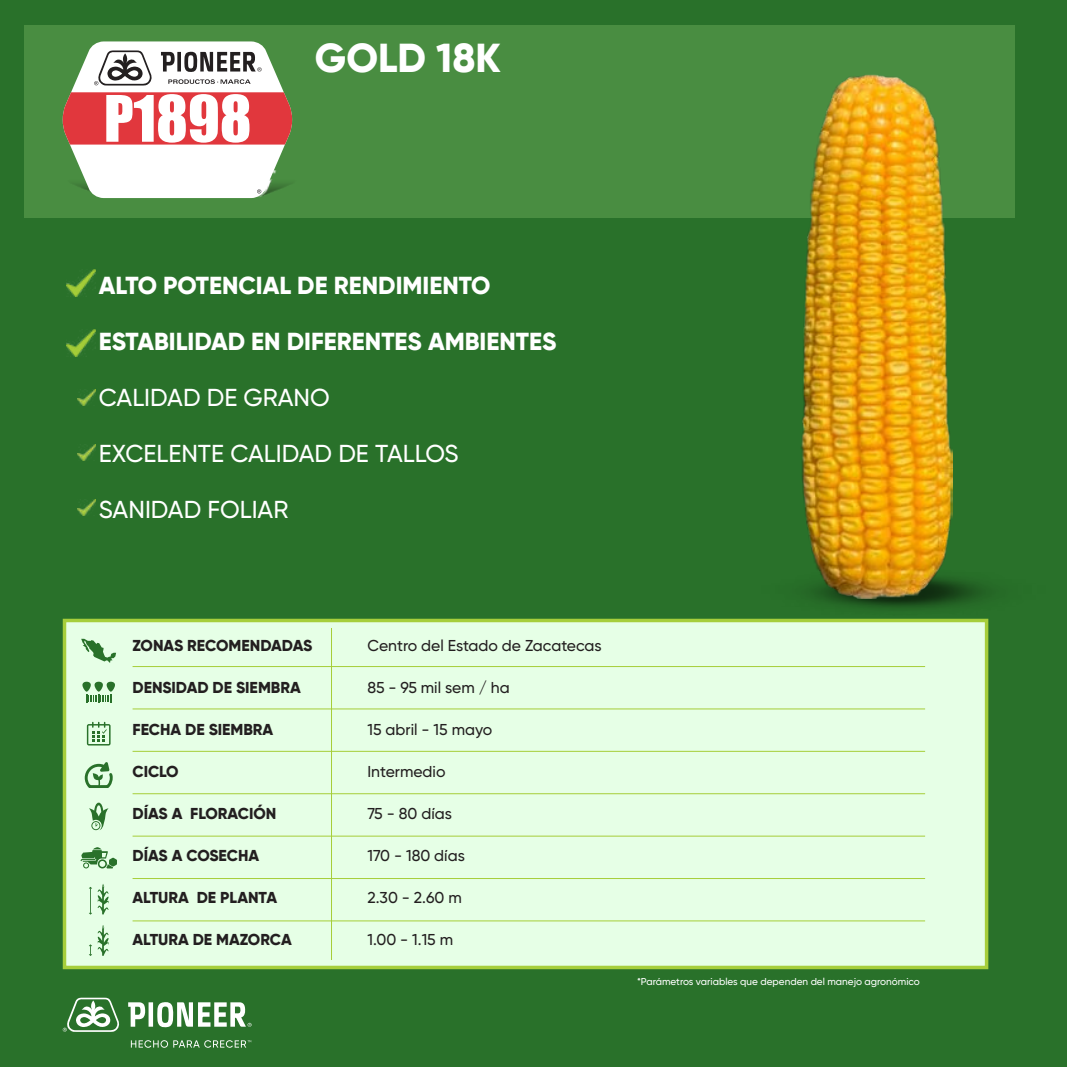
<style>
.page{position:relative;width:1067px;height:1067px;background:#29712a}
.page>*{position:absolute;margin:0;border:0;box-sizing:border-box;transform-origin:0 0}
.t1{font:59.15px "Impact";color:#fff}
.t2{font:800 40.25px "Gilroy";color:#fff}
.t3{font:800 24.5px "Gilroy";color:#fff}
.t4{font:500 24.5px "Gilroy";color:#fff}
.t5{font:800 15.75px "Gilroy";color:#231f20}
.t6{font:500 15.75px "Gilroy";color:#231f20}
.t7{font:500 9.97px "Gilroy";color:#fff}
</style>
<div class="page">
<div style="left:24px;top:25px;width:991px;height:193px;background:#498d41"></div>
<svg style="left:63px;top:41px;width:229px;height:157px;background:#d3a49d"></svg>
<svg style="left:128px;top:1002px;width:17px;height:24px"></svg>
<div style="left:148px;top:1002px;width:5px;height:24px;background:#fff"></div>
<svg style="left:157px;top:1002px;width:94px;height:25px"></svg>
<svg style="left:63px;top:997px;width:57px;height:35px"></svg>
<svg style="left:131px;top:1040px;width:120px;height:7px"></svg>
<div style="left:63px;top:618px;width:925px;height:351px;background:#e6ffe6;border:4px solid #a6ce3b"></div>
<svg style="left:87px;top:722px;width:24px;height:23px"></svg>
<svg style="left:85px;top:762px;width:28px;height:26px"></svg>
<svg style="left:89px;top:802px;width:20px;height:28px"></svg>
<svg style="left:80px;top:847px;width:37px;height:21px"></svg>
<svg style="left:82px;top:681px;width:9px;height:11px"></svg>
<svg style="left:94px;top:681px;width:9px;height:11px"></svg>
<svg style="left:106px;top:681px;width:9px;height:11px"></svg>
<svg style="left:86px;top:694px;width:25px;height:9px"></svg>
<svg style="left:89px;top:884px;width:20px;height:30px"></svg>
<svg style="left:89px;top:925px;width:20px;height:31px"></svg>
<svg style="left:81px;top:639px;width:35px;height:24px"></svg>
<hr style="left:133px;top:666px;width:792px;height:1px;background:#a6ce39">
<hr style="left:133px;top:708px;width:792px;height:1px;background:#a6ce39">
<hr style="left:133px;top:751px;width:792px;height:1px;background:#a6ce39">
<hr style="left:133px;top:793px;width:792px;height:1px;background:#a6ce39">
<hr style="left:133px;top:835px;width:792px;height:1px;background:#a6ce39">
<hr style="left:133px;top:878px;width:792px;height:1px;background:#a6ce39">
<hr style="left:133px;top:920px;width:792px;height:1px;background:#a6ce39">
<hr style="left:331px;top:628px;width:1px;height:332px;background:#a6ce39">
<img style="left:66px;top:270px;width:29px;height:26px">
<img style="left:66px;top:330px;width:29px;height:26px">
<img style="left:78px;top:390px;width:17px;height:16px">
<img style="left:78px;top:444px;width:17px;height:16px">
<img style="left:78px;top:499px;width:17px;height:16px">
<img style="left:815px;top:578px;width:177px;height:31px">
<img style="left:801px;top:74px;width:151px;height:524px">
<p class="t1" style="left:104px;top:82px;width:149px">P1898</p>
<p class="t2" style="left:315px;top:32px;width:187px">GOLD 18K</p>
<p class="t3" style="left:99px;top:270px;width:393px">ALTO POTENCIAL DE RENDIMIENTO</p>
<p class="t3" style="left:99px;top:326px;width:459px">ESTABILIDAD EN DIFERENTES AMBIENTES</p>
<p class="t4" style="left:99px;top:382px;width:232px">CALIDAD DE GRANO</p>
<p class="t4" style="left:99px;top:438px;width:361px">EXCELENTE CALIDAD DE TALLOS</p>
<p class="t4" style="left:99px;top:494px;width:191px">SANIDAD FOLIAR</p>
<p class="t5" style="left:132px;top:635px;width:181px">ZONAS RECOMENDADAS</p>
<p class="t5" style="left:132px;top:677px;width:170px">DENSIDAD DE SIEMBRA</p>
<p class="t5" style="left:132px;top:719px;width:142px">FECHA DE SIEMBRA</p>
<p class="t5" style="left:132px;top:761px;width:48px">CICLO</p>
<p class="t5" style="left:132px;top:803px;width:145px">DÍAS A FLORACIÓN</p>
<p class="t5" style="left:132px;top:845px;width:128px">DÍAS A COSECHA</p>
<p class="t5" style="left:132px;top:887px;width:146px">ALTURA DE PLANTA</p>
<p class="t5" style="left:132px;top:929px;width:161px">ALTURA DE MAZORCA</p>
<p class="t6" style="left:367px;top:636px;width:236px">Centro del Estado de Zacatecas</p>
<p class="t6" style="left:367px;top:678px;width:144px">85 - 95 mil sem / ha</p>
<p class="t6" style="left:367px;top:720px;width:126px">15 abril - 15 mayo</p>
<p class="t6" style="left:367px;top:762px;width:80px">Intermedio</p>
<p class="t6" style="left:367px;top:804px;width:86px">75 - 80 días</p>
<p class="t6" style="left:367px;top:846px;width:99px">170 - 180 días</p>
<p class="t6" style="left:367px;top:888px;width:96px">2.30 - 2.60 m</p>
<p class="t6" style="left:367px;top:930px;width:87px">1.00 - 1.15 m</p>
<p class="t7" style="left:637px;top:975px;width:284px">*Parámetros variables que dependen del manejo agronómico</p>
</div>
